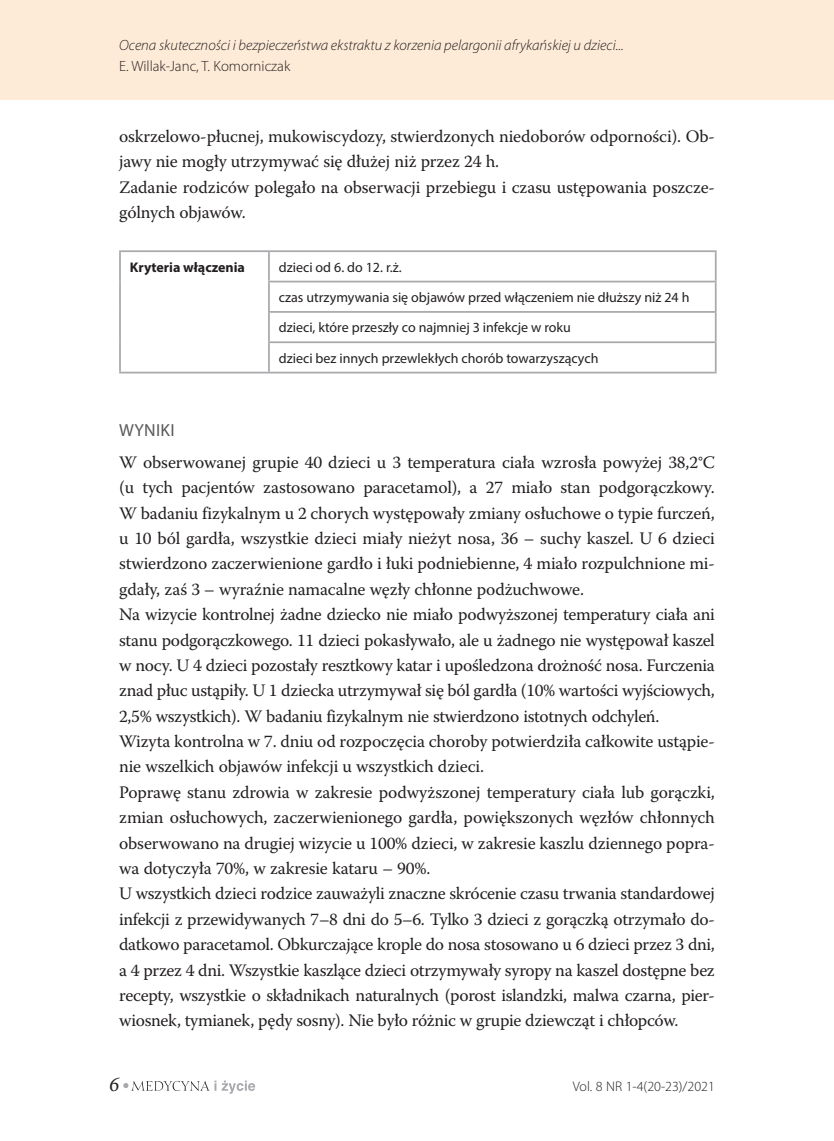
<style>
.page{position:relative;width:834px;height:1141px;background:#fff}
.page>*{position:absolute;margin:0;border:0;box-sizing:border-box;transform-origin:0 0}
.t1{font:italic 21px "Minion Pro";color:#231f20}
.t2{font:17.5px/25.4px "Warnock Pro";letter-spacing:-.01em;color:#231f20}
.t3{font:17.5px "Myriad Pro";letter-spacing:.02em;color:#57585a}
.t4{font:italic 300 14.88px "Myriad Pro";color:#231f20}
.t5{font:300 14.88px "Myriad Pro";color:#231f20}
.t6{font:14px/30.3px "Myriad Pro";color:#231f20}
.t7{font:300 14px "Myriad Pro";color:#231f20}
.t8{font:700 14px "Myriad Pro";color:#231f20}
</style>
<div class="page">
<svg style="left:123px;top:1081px;width:93px;height:10px"></svg>
<svg style="left:222px;top:1081px;width:33px;height:13px"></svg>
<div style="left:0;top:0;width:833px;height:99px;background:#feebd7"></div>
<hr style="left:119px;top:250px;width:150px;height:2px;background:#a8a9ad">
<hr style="left:119px;top:252px;width:2px;height:30px;background:#a8a9ad">
<hr style="left:269px;top:250px;width:447px;height:2px;background:#a8a9ad">
<hr style="left:268px;top:252px;width:2px;height:29px;background:#a8a9ad">
<hr style="left:714px;top:252px;width:2px;height:29px;background:#a8a9ad">
<hr style="left:119px;top:282px;width:2px;height:30px;background:#a8a9ad">
<hr style="left:268px;top:281px;width:448px;height:1px;background:#a8a9ad">
<hr style="left:268px;top:282px;width:2px;height:29px;background:#a8a9ad">
<hr style="left:714px;top:282px;width:2px;height:29px;background:#a8a9ad">
<hr style="left:119px;top:312px;width:2px;height:30px;background:#a8a9ad">
<hr style="left:268px;top:311px;width:448px;height:2px;background:#a8a9ad">
<hr style="left:268px;top:313px;width:2px;height:28px;background:#a8a9ad">
<hr style="left:714px;top:313px;width:2px;height:28px;background:#a8a9ad">
<hr style="left:119px;top:342px;width:2px;height:30px;background:#a8a9ad">
<hr style="left:268px;top:341px;width:448px;height:2px;background:#a8a9ad">
<hr style="left:268px;top:343px;width:2px;height:29px;background:#a8a9ad">
<hr style="left:714px;top:343px;width:2px;height:29px;background:#a8a9ad">
<hr style="left:119px;top:372px;width:150px;height:1px;background:#a8a9ad">
<hr style="left:269px;top:372px;width:447px;height:1px;background:#a8a9ad">
<p class="t4" style="left:119px;top:36px;width:506px">Ocena skuteczności i bezpieczeństwa ekstraktu z korzenia pelargonii afrykańskiej u dzieci...</p>
<p class="t5" style="left:119px;top:57px;width:173px">E. Willak-Janc, T. Komorniczak</p>
<p class="t2" style="left:119px;top:123px;width:597px">oskrzelowo-płucnej, mukowiscydozy, stwierdzonych niedoborów odporności). Ob&shy;jawy nie mogły utrzymywać się dłużej niż przez 24 h.<br>Zadanie rodziców polegało na obserwacji przebiegu i czasu ustępowania poszcze&shy;gólnych objawów.</p>
<p class="t8" style="left:130px;top:258px;width:116px">Kryteria włączenia</p>
<p class="t6" style="left:279px;top:252px;width:412px">dzieci od 6. do 12. r.ż.<br>czas utrzymywania się objawów przed włączeniem nie dłuższy niż 24 h dzieci, które przeszły co najmniej 3 infekcje w roku<br>dzieci bez innych przewlekłych chorób towarzyszących</p>
<p class="t3" style="left:119px;top:419px;width:57px">Wyniki</p>
<p class="t2" style="left:119px;top:449px;width:597px">W obserwowanej grupie 40 dzieci u 3 temperatura ciała wzrosła powyżej 38,2°C (u tych pacjentów zastosowano paracetamol), a 27 miało stan podgorączkowy.<br>W badaniu fizykalnym u 2 chorych występowały zmiany osłuchowe o typie furczeń, u 10 ból gardła, wszystkie dzieci miały nieżyt nosa, 36 – suchy kaszel. U 6 dzieci stwierdzono zaczerwienione gardło i łuki podniebienne, 4 miało rozpulchnione mi&shy;gdały, zaś 3 – wyraźnie namacalne węzły chłonne podżuchwowe.<br>Na wizycie kontrolnej żadne dziecko nie miało podwyższonej temperatury ciała ani stanu podgorączkowego. 11 dzieci pokasływało, ale u żadnego nie występował kaszel w nocy. U 4 dzieci pozostały resztkowy katar i upośledzona drożność nosa. Furczenia znad płuc ustąpiły. U 1 dziecka utrzymywał się ból gardła (10% wartości wyjściowych, 2,5% wszystkich). W badaniu fizykalnym nie stwierdzono istotnych odchyleń.<br>Wizyta kontrolna w 7. dniu od rozpoczęcia choroby potwierdziła całkowite ustąpie&shy;nie wszelkich objawów infekcji u wszystkich dzieci.<br>Poprawę stanu zdrowia w zakresie podwyższonej temperatury ciała lub gorączki, zmian osłuchowych, zaczerwienionego gardła, powiększonych węzłów chłonnych obserwowano na drugiej wizycie u 100% dzieci, w zakresie kaszlu dziennego popra&shy;wa dotyczyła 70%, w zakresie kataru – 90%.<br>U wszystkich dzieci rodzice zauważyli znaczne skrócenie czasu trwania standardowej infekcji z przewidywanych 7–8 dni do 5–6. Tylko 3 dzieci z gorączką otrzymało do&shy;datkowo paracetamol. Obkurczające krople do nosa stosowano u 6 dzieci przez 3 dni, a 4 przez 4 dni. Wszystkie kaszlące dzieci otrzymywały syropy na kaszel dostępne bez recepty, wszystkie o składnikach naturalnych (porost islandzki, malwa czarna, pier&shy;wiosnek, tymianek, pędy sosny). Nie było różnic w grupie dziewcząt i chłopców.</p>
<p class="t1" style="left:109px;top:1070px;width:12px">6</p>
<p class="t7" style="left:572px;top:1078px;width:143px">Vol. 8 NR 1-4(20-23)/2021</p>
</div>
